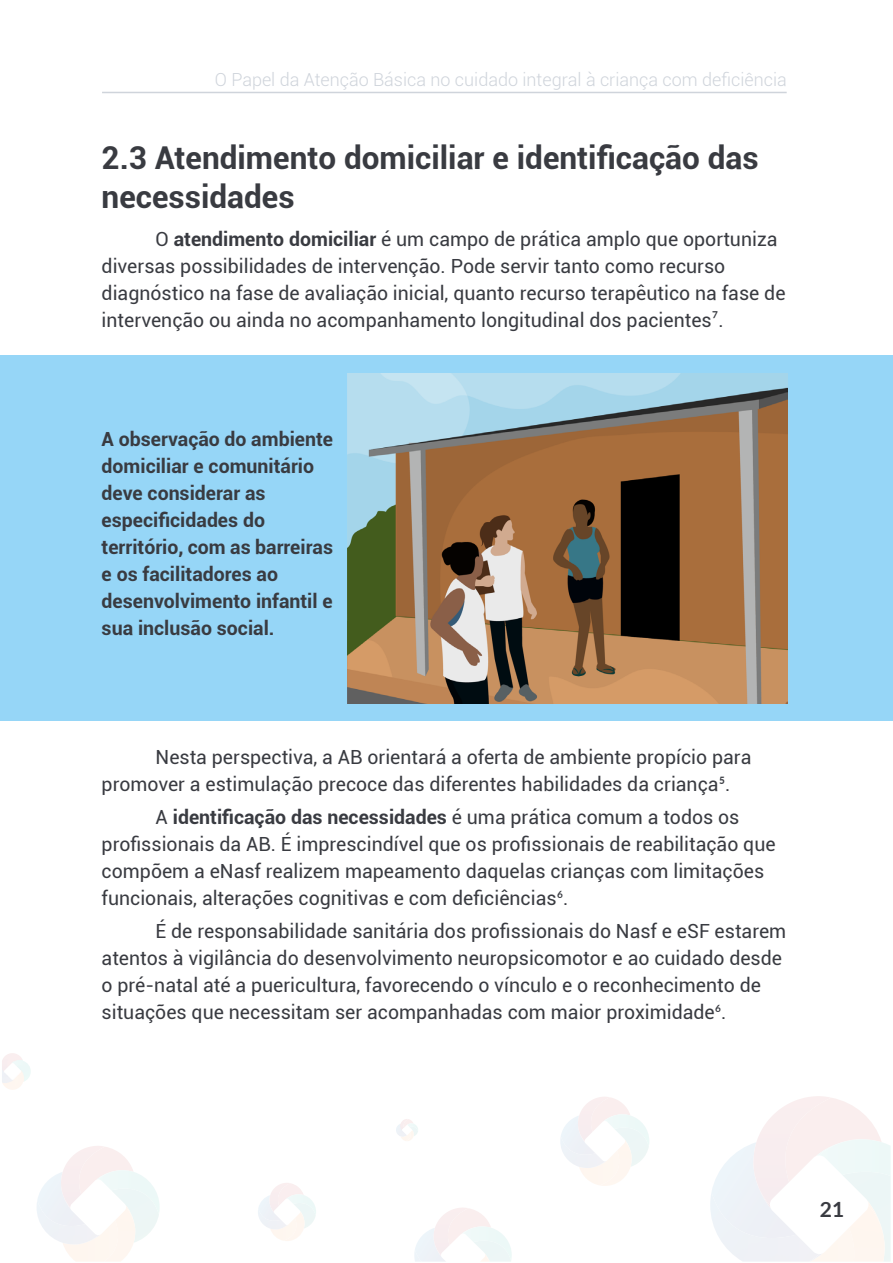
<style>
.page{position:relative;width:893px;height:1263px;background:#fff}
.page>*{position:absolute;margin:0;border:0;box-sizing:border-box;transform-origin:0 0}
.t1{font:700 31.5px/39px "Roboto";color:#393b41}
.t2{font:700 21px "Lato";color:#393b41}
.t3{font:19.5px/27px "Roboto";color:#393b41}
.t4{font:700 19.5px/27px "Roboto";color:#393b41}
.t5{font:300 18px "Roboto";color:#cfd4db}
.s1{font-weight:700}
.s2{font-family:"Lato"}
</style>
<div class="page">
<svg style="left:37px;top:1146px;width:123px;height:116px"></svg>
<svg style="left:711px;top:1096px;width:180px;height:166px"></svg>
<img style="left:868px;top:1202px;width:17px;height:46px">
<svg style="left:258px;top:1195px;width:58px;height:46px"></svg>
<svg style="left:409px;top:1120px;width:9px;height:21px"></svg>
<svg style="left:561px;top:1097px;width:88px;height:89px"></svg>
<img style="left:625px;top:1140px;width:7px;height:19px">
<svg style="left:414px;top:1208px;width:98px;height:54px"></svg>
<img style="left:434px;top:1210px;width:17px;height:47px">
<img style="left:61px;top:1161px;width:35px;height:48px">
<img style="left:270px;top:1183px;width:34px;height:23px">
<img style="left:753px;top:1160px;width:18px;height:48px">
<img style="left:578px;top:1108px;width:35px;height:34px">
<hr style="left:102px;top:92px;width:685px;height:1px;background:#cfd4db">
<div style="left:0;top:355px;width:893px;height:366px;background:#96d6f7"></div>
<img style="left:348px;top:373px;width:440px;height:330px">
<p class="t5" style="left:215px;top:67px;width:573px">O Papel da Atenção Básica no cuidado integral à criança com deficiência</p>
<h1 class="t1" style="left:102px;top:137px;width:659px">2.3 Atendimento domiciliar e identificação das necessidades</h1>
<p class="t3" style="left:102px;top:225px;width:685px;text-indent:54px">O <span class="s1">atendimento domiciliar</span> é um campo de prática amplo que oportuniza diversas possibilidades de intervenção. Pode servir tanto como recurso diagnóstico na fase de avaliação inicial, quanto recurso terapêutico na fase de intervenção ou ainda no acompanhamento longitudinal dos pacientes<span class="s2">⁷</span>.</p>
<p class="t4" style="left:102px;top:424px;width:233px">A observação do ambiente domiciliar e comunitário deve considerar as especificidades do território, com as barreiras e os facilitadores ao desenvolvimento infantil e sua inclusão social.</p>
<p class="t3" style="left:102px;top:743px;width:651px;text-indent:54px">Nesta perspectiva, a AB orientará a oferta de ambiente propício para promover a estimulação precoce das diferentes habilidades da criança<span class="s2">5</span>.</p>
<p class="t3" style="left:102px;top:803px;width:675px;text-indent:54px">A <span class="s1">identificação das necessidades</span> é uma prática comum a todos os profissionais da AB. É imprescindível que os profissionais de reabilitação que compõem a eNasf realizem mapeamento daquelas crianças com limitações funcionais, alterações cognitivas e com deficiências<span class="s2">6</span>.</p>
<p class="t3" style="left:102px;top:917px;width:686px;text-indent:54px">É de responsabilidade sanitária dos profissionais do Nasf e eSF estarem atentos à vigilância do desenvolvimento neuropsicomotor e ao cuidado desde o pré-natal até a puericultura, favorecendo o vínculo e o reconhecimento de situações que necessitam ser acompanhadas com maior proximidade<span class="s2">6</span>.</p>
<p class="t2" style="left:820px;top:1194px;width:26px">21</p>
</div>
